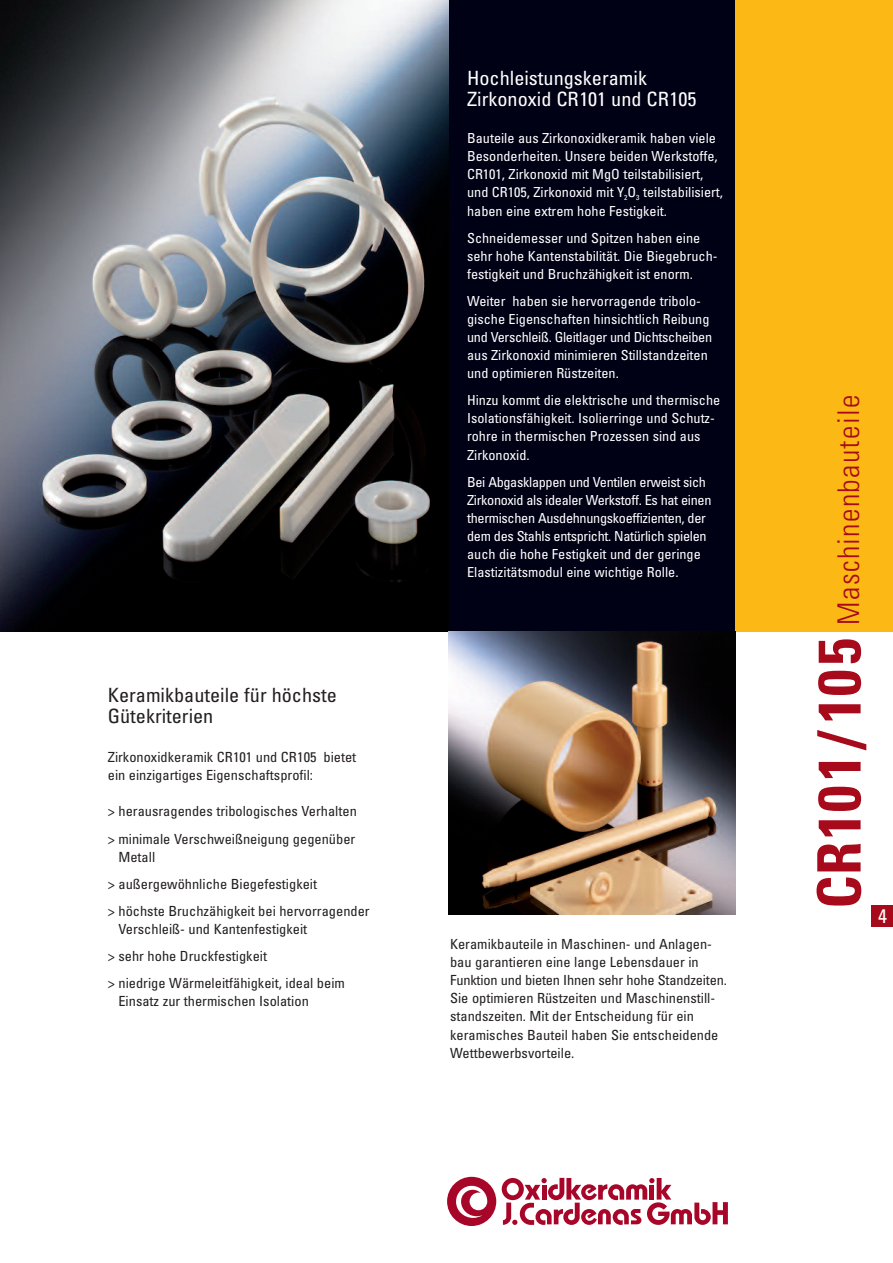
<style>
.page{position:relative;width:893px;height:1263px;background:#fff}
.page>*{position:absolute;margin:0;border:0;box-sizing:border-box;transform-origin:0 0}
.t1{font:300 condensed 30px "Univers";letter-spacing:.045em;color:#a70a1a}
.t2{font:condensed 19.65px/21.3px "Univers";color:#fff}
.t3{font:condensed 19.65px/21.3px "Univers";color:#231f20}
.t4{font:condensed 13.95px/18px "Univers";color:#231f20}
.t5{font:condensed 13.8px/18px "Univers";color:#fff}
.t6{font:condensed 13.8px/18px "Univers";letter-spacing:-.02em;color:#fff}
.s1{font-weight:700;font-size:60px}
</style>
<div class="page">
<div style="left:0;top:0;width:892px;height:631px;background:#010116"></div>
<div style="left:735px;top:0;width:158px;height:631px;background:#fcb814"></div>
<div style="left:447px;top:1177px;width:49px;height:49px;background:#a70629;border-radius:50%"></div>
<svg style="left:456px;top:1186px;width:31px;height:32px"></svg>
<div style="left:502px;top:1178px;width:22px;height:22px;background:#a70629;border-radius:50%"></div>
<svg style="left:503px;top:1178px;width:225px;height:47px"></svg>
<div style="left:872px;top:905px;width:21px;height:21px;background:#a70a1a"></div>
<img style="left:0;top:0;width:449px;height:631px">
<img style="left:449px;top:631px;width:286px;height:283px">
<h2 class="t3" style="left:108px;top:686px;width:231px">Keramikbauteile für höchste<br>Gütekriterien</h2>
<p class="t4" style="left:108px;top:749px;width:250px">Zirkonoxidkeramik CR101 und CR105 bietet ein einzigartiges Eigenschaftsprofil:</p>
<p class="t4" style="left:108px;top:799px;width:251px;line-height:27.2px">&gt; herausragendes tribologisches Verhalten &gt; minimale Verschweißneigung gegenüber</p>
<p class="t4" style="left:108px;top:844px;width:263px;line-height:27.2px;text-indent:11px">Metall<br>&gt; außergewöhnliche Biegefestigkeit<br>&gt; höchste Bruchzähigkeit bei hervorragender</p>
<p class="t4" style="left:108px;top:916px;width:239px;line-height:27.2px;text-indent:11px">Verschleiß- und Kantenfestigkeit<br>&gt; sehr hohe Druckfestigkeit<br>&gt; niedrige Wärmeleitfähigkeit, ideal beim</p>
<p class="t4" style="left:118px;top:993px;width:192px">Einsatz zur thermischen Isolation</p>
<h2 class="t2" style="left:467px;top:69px;width:231px">Hochleistungskeramik<br>Zirkonoxid CR101 und CR105</h2>
<p class="t5" style="left:467px;top:130px;width:257px">Bauteile aus Zirkonoxidkeramik haben viele Besonderheiten. Unsere beiden Werkstoffe, CR101, Zirkonoxid mit MgO teilstabilisiert, und CR105, Zirkonoxid mit Y<sub>2</sub>O<sub>3</sub> teilstabilisiert, haben eine extrem hohe Festigkeit.</p>
<p class="t5" style="left:467px;top:230px;width:252px">Schneidemesser und Spitzen haben eine sehr hohe Kantenstabilität. Die Biegebruch&shy;festigkeit und Bruchzähigkeit ist enorm.</p>
<p class="t5" style="left:467px;top:293px;width:247px">Weiter haben sie hervorragende tribolo&shy;gische Eigenschaften hinsichtlich Reibung und Verschleiß. Gleitlager und Dichtscheiben aus Zirkonoxid minimieren Stillstandzeiten und optimieren Rüstzeiten.</p>
<p class="t5" style="left:467px;top:393px;width:255px">Hinzu kommt die elektrische und thermische Isolationsfähigkeit. Isolierringe und Schutz&shy;rohre in thermischen Prozessen sind aus Zirkonoxid.</p>
<p class="t6" style="left:467px;top:474px;width:246px">Bei Abgasklappen und Ventilen erweist sich Zirkonoxid als idealer Werkstoff. Es hat einen thermischen Ausdehnungskoeffizienten, der dem des Stahls entspricht. Natürlich spielen auch die hohe Festigkeit und der geringe Elastizitätsmodul eine wichtige Rolle.</p>
<p class="t4" style="left:450px;top:936px;width:278px">Keramikbauteile in Maschinen- und Anlagen&shy;bau garantieren eine lange Lebensdauer in Funktion und bieten Ihnen sehr hohe Standzeiten.<br>Sie optimieren Rüstzeiten und Maschinenstill&shy;standszeiten. Mit der Entscheidung für ein keramisches Bauteil haben Sie entscheidende Wettbewerbsvorteile.</p>
<h1 class="t1" style="left:837px;top:909px;width:515px;rotate:-90deg"><span class="s1">CR101/105</span> Maschinenbauteile</h1>
<h2 class="t2" style="left:878px;top:907px;width:10px">4</h2>
</div>
